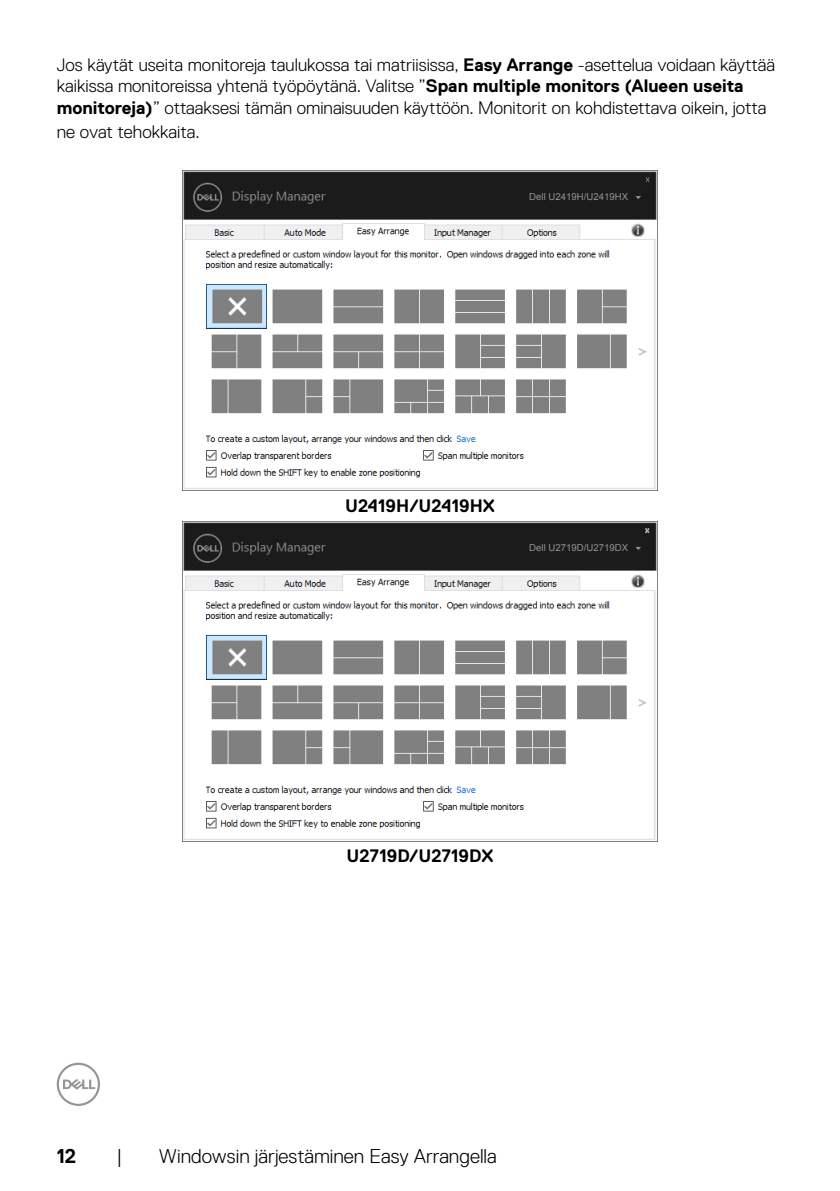
<style>
.page{position:relative;width:840px;height:1191px;background:#fff}
.page>*{position:absolute;margin:0;border:0;box-sizing:border-box;transform-origin:0 0}
.t1{font:300 20px "Dell Replica";color:#000}
.t2{font:700 20px "Dell Replica";color:#000}
.t3{font:300 18px/21.6px "Dell Replica";color:#000}
.t4{font:700 18px "Dell Replica";color:#000}
.t5{font:9.6px "Arial";color:#939393}
.s1{font-weight:700}
</style>
<div class="page">
<svg style="left:57px;top:1062px;width:43px;height:44px"></svg>
<img style="left:182px;top:170px;width:475px;height:320px">
<div style="left:526px;top:191px;width:116px;height:11px;background:#1b1b1b"></div>
<img style="left:182px;top:521px;width:475px;height:320px">
<div style="left:526px;top:541px;width:116px;height:12px;background:#1b1b1b"></div>
<p class="t3" style="left:57px;top:54px;width:719px">Jos käytät useita monitoreja taulukossa tai matriisissa, <span class="s1">Easy Arrange</span> -asettelua voidaan käyttää kaikissa monitoreissa yhtenä työpöytänä. Valitse ”<span class="s1">Span multiple monitors (Alueen useita monitoreja)</span>” ottaaksesi tämän ominaisuuden käyttöön. Monitorit on kohdistettava oikein, jotta</p>
<p class="t3" style="left:57px;top:121px;width:144px">ne ovat tehokkaita.</p>
<p class="t5" style="left:529px;top:190px;width:100px">Dell U2419H/U2419HX</p>
<p class="t4" style="left:345px;top:495px;width:151px">U2419H/U2419HX</p>
<p class="t5" style="left:529px;top:541px;width:100px">Dell U2719D/U2719DX</p>
<p class="t4" style="left:346px;top:846px;width:148px">U2719D/U2719DX</p>
<p class="t2" style="left:57px;top:1144px;width:21px">12</p>
<p class="t1" style="left:116px;top:1144px;width:7px">|</p>
<p class="t1" style="left:159px;top:1144px;width:339px">Windowsin järjestäminen Easy Arrangella</p>
</div>
